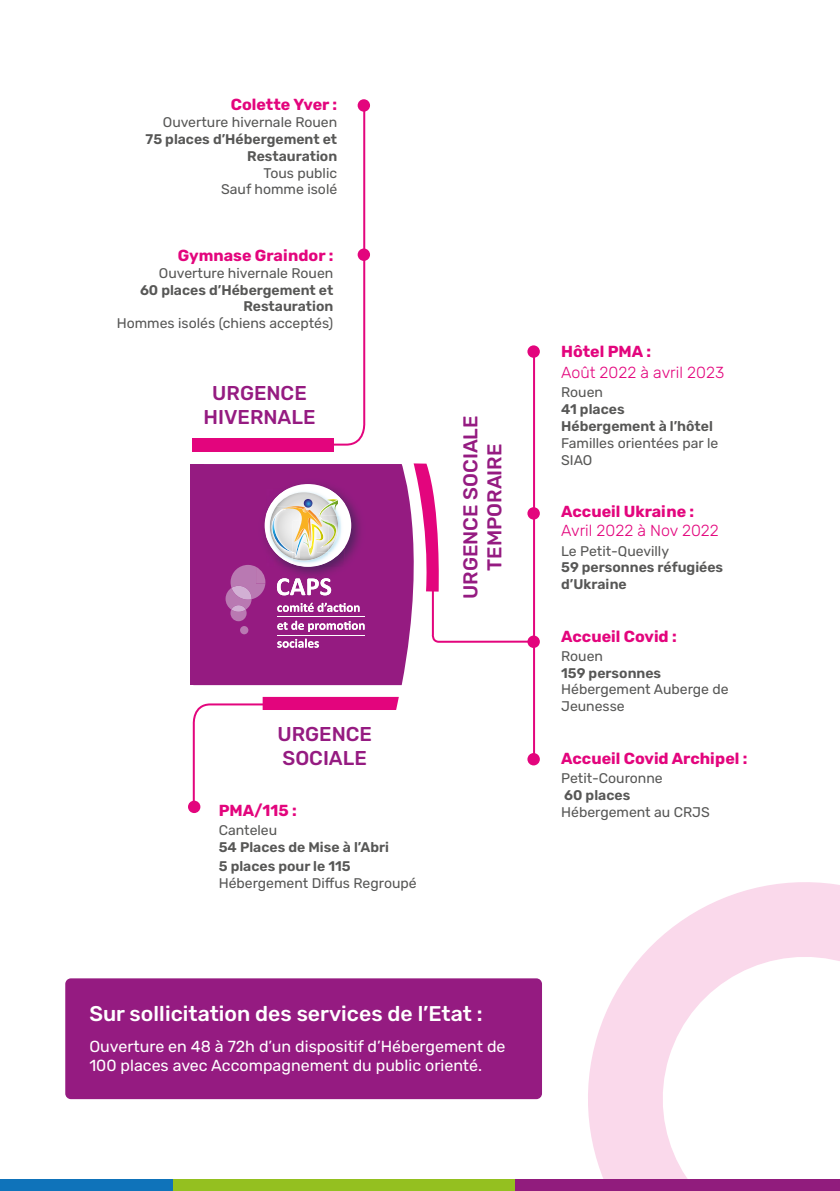
<style>
.page{position:relative;width:840px;height:1191px;background:#fff}
.page>*{position:absolute;margin:0;border:0;box-sizing:border-box;transform-origin:0 0}
.t1{font:500 21.2px "Rubik";color:#fff}
.t2{font:500 20px/24px "Rubik";color:#951b81;text-align:center}
.t3{font:700 16px "Rubik";color:#e3057d}
.t4{font:16px/19.2px "Rubik";color:#fff}
.t5{font:300 16px "Rubik";color:#e3057d}
.t6{font:14px/16.8px "Rubik";color:#575756}
.t7{font:600 14px/16.8px "Rubik";color:#575756}
</style>
<div class="page">
<svg style="left:588px;top:882px;width:251px;height:297px"></svg>
<div style="left:65px;top:978px;width:476px;height:121px;background:#951b81;border-radius:6px"></div>
<div style="left:0;top:1179px;width:173px;height:12px;background:#0f73ba"></div>
<div style="left:173px;top:1179px;width:342px;height:12px;background:#94c020"></div>
<div style="left:515px;top:1179px;width:324px;height:12px;background:#911c7d"></div>
<div style="left:191px;top:438px;width:142px;height:14px;background:#e3057d"></div>
<svg style="left:333px;top:112px;width:33px;height:334px"></svg>
<svg style="left:192px;top:697px;width:206px;height:107px"></svg>
<div style="left:204px;top:464px;width:209px;height:221px;background:#951b81"></div>
<div style="left:190px;top:464px;width:14px;height:221px;background:#951b81"></div>
<img style="left:256px;top:475px;width:112px;height:108px">
<div style="left:264px;top:484px;width:87px;height:83px;background:#fff;border-radius:50%"></div>
<img style="left:266px;top:489px;width:78px;height:78px">
<img style="left:269px;top:506px;width:3px;height:52px">
<img style="left:272px;top:492px;width:69px;height:71px">
<svg style="left:277px;top:603px;width:82px;height:9px"></svg>
<svg style="left:277px;top:621px;width:87px;height:11px"></svg>
<svg style="left:277px;top:638px;width:42px;height:9px"></svg>
<hr style="left:277px;top:617px;width:87px;height:1px;background:#fff">
<hr style="left:277px;top:635px;width:87px;height:1px;background:#fff">
<svg style="left:277px;top:578px;width:54px;height:17px"></svg>
<svg style="left:225px;top:565px;width:40px;height:69px"></svg>
<hr style="left:532px;top:352px;width:2px;height:407px;background:#e3057d">
<svg style="left:413px;top:463px;width:122px;height:180px"></svg>
<div style="left:357px;top:248px;width:13px;height:13px;background:#e3057d;border-radius:50%"></div>
<div style="left:188px;top:800px;width:12px;height:13px;background:#e3057d;border-radius:50%"></div>
<div style="left:527px;top:753px;width:12px;height:12px;background:#e3057d;border-radius:50%"></div>
<div style="left:527px;top:635px;width:12px;height:13px;background:#e3057d;border-radius:50%"></div>
<div style="left:527px;top:507px;width:12px;height:12px;background:#e3057d;border-radius:50%"></div>
<div style="left:527px;top:345px;width:12px;height:13px;background:#e3057d;border-radius:50%"></div>
<div style="left:357px;top:99px;width:13px;height:13px;background:#e3057d;border-radius:50%"></div>
<p class="t3" style="left:231px;top:96px;width:108px">Colette Yver :</p>
<p class="t6" style="left:163px;top:114px;width:176px">Ouverture hivernale Rouen</p>
<p class="t7" style="left:145px;top:131px;width:193px;text-align:right">75 places d’Hébergement et<br>Restauration</p>
<p class="t6" style="left:221px;top:165px;width:117px;text-align:right">Tous public<br>Sauf homme isolé</p>
<p class="t3" style="left:177px;top:246px;width:157px">Gymnase Graindor :</p>
<p class="t6" style="left:159px;top:265px;width:176px">Ouverture hivernale Rouen</p>
<p class="t7" style="left:140px;top:282px;width:195px;text-align:right">60 places d’Hébergement et<br>Restauration</p>
<p class="t6" style="left:117px;top:315px;width:218px">Hommes isolés (chiens acceptés)</p>
<h2 class="t2" style="left:203px;top:382px;width:113px">URGENCE<br>HIVERNALE</h2>
<h2 class="t2" style="left:458px;top:599px;width:185px;rotate:-90deg">URGENCE SOCIALE<br>TEMPORAIRE</h2>
<h2 class="t2" style="left:277px;top:722px;width:96px;text-align:left">URGENCE<br>SOCIALE</h2>
<p class="t3" style="left:218px;top:801px;width:80px">PMA/115 :</p>
<p class="t6" style="left:218px;top:822px;width:60px">Canteleu</p>
<p class="t7" style="left:218px;top:837px;width:172px;line-height:19.2px">54 Places de Mise à l’Abri<br>5 places pour le 115</p>
<p class="t6" style="left:218px;top:874px;width:199px">Hébergement Diffus Regroupé</p>
<h1 class="t1" style="left:89px;top:1001px;width:394px">Sur sollicitation des services de l’Etat :</h1>
<p class="t4" style="left:89px;top:1036px;width:417px">Ouverture en 48 à 72h d’un dispositif d’Hébergement de<br>100 places avec Accompagnement du public orienté.</p>
<p class="t3" style="left:561px;top:342px;width:91px">Hôtel PMA :</p>
<p class="t5" style="left:561px;top:364px;width:164px">Août 2022 à avril 2023</p>
<p class="t6" style="left:561px;top:384px;width:43px">Rouen</p>
<p class="t7" style="left:561px;top:401px;width:153px">41 places<br>Hébergement à l’hôtel</p>
<p class="t6" style="left:561px;top:435px;width:159px">Familles orientées par le<br>SIAO</p>
<p class="t3" style="left:561px;top:502px;width:135px">Accueil Ukraine :</p>
<p class="t5" style="left:561px;top:522px;width:159px">Avril 2022 à Nov 2022</p>
<p class="t6" style="left:561px;top:542px;width:109px">Le Petit-Quevilly</p>
<p class="t7" style="left:561px;top:559px;width:163px">59 personnes réfugiées d’Ukraine</p>
<p class="t3" style="left:561px;top:627px;width:117px">Accueil Covid :</p>
<p class="t6" style="left:561px;top:648px;width:43px">Rouen</p>
<p class="t7" style="left:561px;top:665px;width:101px">159 personnes</p>
<p class="t6" style="left:561px;top:681px;width:169px">Hébergement Auberge de<br>Jeunesse</p>
<p class="t3" style="left:561px;top:749px;width:188px">Accueil Covid Archipel :</p>
<p class="t6" style="left:561px;top:770px;width:103px">Petit-Couronne</p>
<p class="t7" style="left:564px;top:787px;width:67px">60 places</p>
<p class="t6" style="left:561px;top:803px;width:150px">Hébergement au CRJS</p>
</div>
